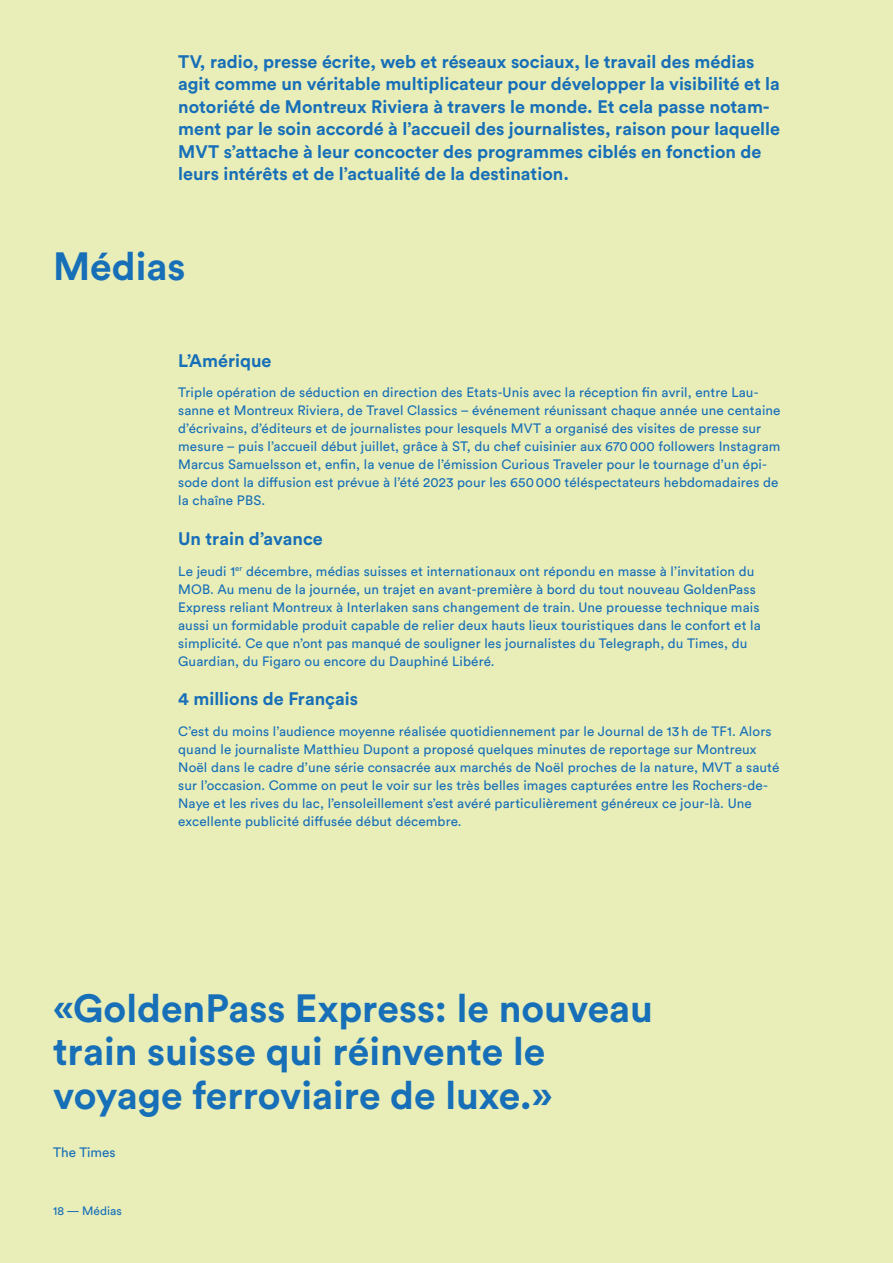
<style>
.page{position:relative;width:893px;height:1263px;background:#e9eeb9}
.page>*{position:absolute;margin:0;border:0;box-sizing:border-box;transform-origin:0 0}
.t1{font:700 39px/43.5px "Circular Pro";color:#176fb7}
.t2{font:700 18px/22.5px "Circular Pro";color:#176fb7}
.t3{font:13.5px/18px "Circular Pro";letter-spacing:.01em;color:#176fb7}
.t4{font:12px "Circular Pro";color:#176fb7}
</style>
<div class="page">
<p class="t2" style="left:178px;top:49px;width:603px">TV, radio, presse écrite, web et réseaux sociaux, le travail des médias agit comme un véritable multiplicateur pour développer la visibilité et la notoriété de Montreux Riviera à travers le monde. Et cela passe notam&shy;ment par le soin accordé à l’accueil des journalistes, raison pour laquelle MVT s’attache à leur concocter des programmes ciblés en fonction de leurs intérêts et de l’actualité de la destination.</p>
<h1 class="t1" style="left:53px;top:243px;width:134px">Médias</h1>
<h2 class="t2" style="left:178px;top:348px;width:95px">L’Amérique</h2>
<p class="t3" style="left:178px;top:383px;width:604px">Triple opération de séduction en direction des Etats-Unis avec la réception fin avril, entre Lau&shy;sanne et Montreux Riviera, de Travel Classics – événement réunissant chaque année une centaine d’écrivains, d’éditeurs et de journalistes pour lesquels MVT a organisé des visites de presse sur mesure – puis l’accueil début juillet, grâce à ST, du chef cuisinier aux 670000 followers Instagram Marcus Samuelsson et, enfin, la venue de l’émission Curious Traveler pour le tournage d’un épi&shy;sode dont la diffusion est prévue à l’été 2023 pour les 650000 téléspectateurs hebdomadaires de la chaîne PBS.</p>
<h2 class="t2" style="left:178px;top:526px;width:146px">Un train d’avance</h2>
<p class="t3" style="left:178px;top:561px;width:584px">Le jeudi 1<sup>er</sup> décembre, médias suisses et internationaux ont répondu en masse à l’invitation du MOB. Au menu de la journée, un trajet en avant-première à bord du tout nouveau GoldenPass Express reliant Montreux à Interlaken sans changement de train. Une prouesse technique mais aussi un formidable produit capable de relier deux hauts lieux touristiques dans le confort et la simplicité. Ce que n’ont pas manqué de souligner les journalistes du Telegraph, du Times, du Guardian, du Figaro ou encore du Dauphiné Libéré.</p>
<h2 class="t2" style="left:178px;top:687px;width:181px">4 millions de Français</h2>
<p class="t3" style="left:178px;top:721px;width:603px">C’est du moins l’audience moyenne réalisée quotidiennement par le Journal de 13 h de TF1. Alors quand le journaliste Matthieu Dupont a proposé quelques minutes de reportage sur Montreux Noël dans le cadre d’une série consacrée aux marchés de Noël proches de la nature, MVT a sauté sur l’occasion. Comme on peut le voir sur les très belles images capturées entre les Rochers-de-Naye et les rives du lac, l’ensoleillement s’est avéré particulièrement généreux ce jour-là. Une excellente publicité diffusée début décembre.</p>
<h1 class="t1" style="left:53px;top:985px;width:601px">«GoldenPass Express: le nouveau train suisse qui réinvente le voyage ferroviaire de luxe.»</h1>
<p class="t3" style="left:53px;top:1142px;width:64px">The Times</p>
<p class="t4" style="left:53px;top:1202px;width:70px">18 — Médias</p>
</div>
